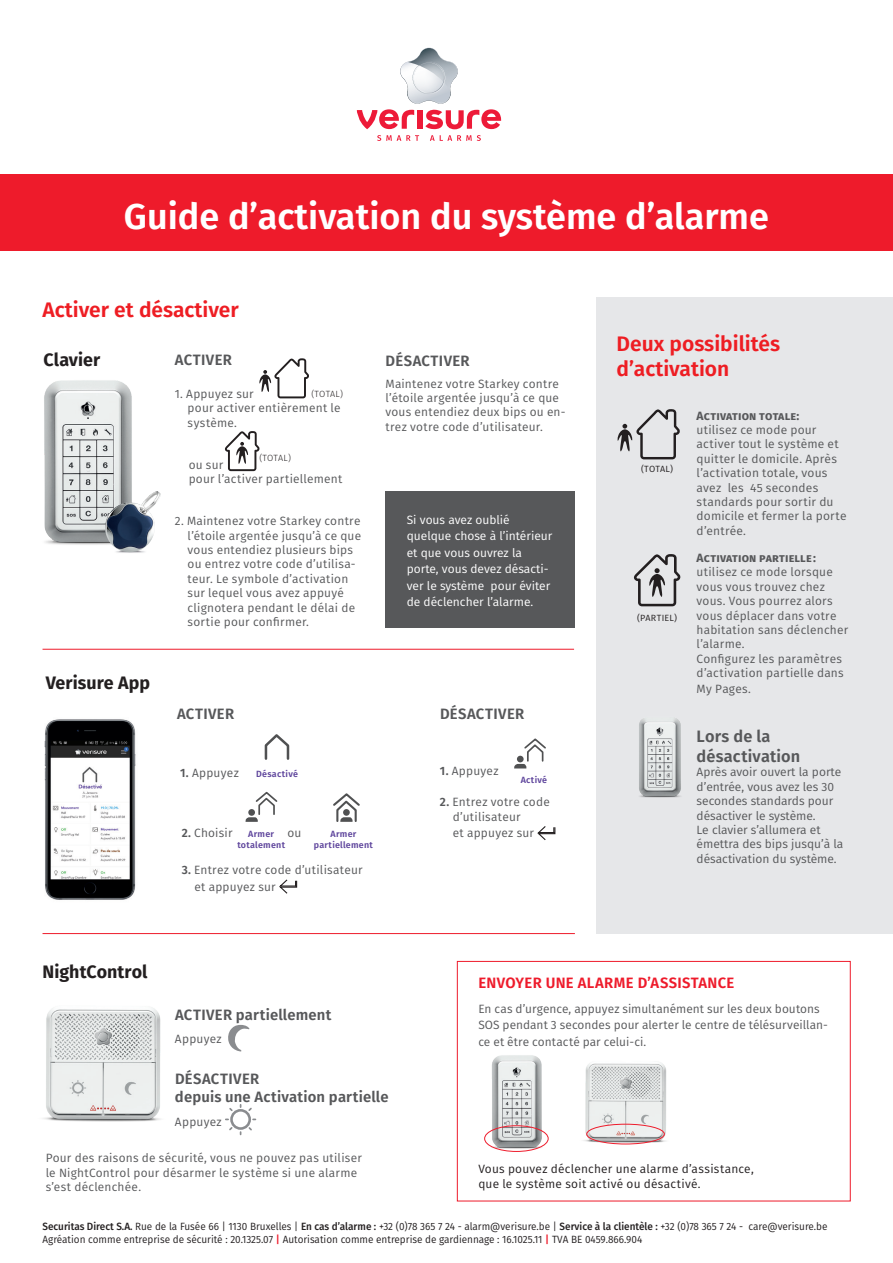
<style>
.page{position:relative;width:893px;height:1263px;background:#fff}
.page>*{position:absolute;margin:0;border:0;box-sizing:border-box;transform-origin:0 0}
.t1{font:600 36px "Fira Sans";color:#fff}
.t2{font:600 21px "Fira Sans";color:#ee1d23}
.t3{font:700 18px "Fira Sans";letter-spacing:.005em;color:#231f20}
.t4{font:600 16.5px/19.8px "Fira Sans";letter-spacing:.01em;color:#57585a}
.t5{font:600 15px/18px "Fira Sans";letter-spacing:.015em;color:#57585a}
.t6{font:600 15px "Fira Sans";letter-spacing:.02em;color:#ee1b2b}
.t7{font:12px/14.4px "Fira Sans";letter-spacing:.015em;color:#57585a}
.t8{font:12px/16.5px "Fira Sans";color:#fff}
.t9{font:12px "Fira Sans";letter-spacing:.02em;color:#231f20}
.t10{font:10.5px "Fira Sans";color:#231f20;scale:.95 1}
.t11{font:600 9px/10.8px "Fira Sans";letter-spacing:.03em;color:#60479d;text-align:center}
.t12{font:9px "Fira Sans";letter-spacing:.025em;color:#231f20}
.t13{font:300 9px "Fira Sans";letter-spacing:.025em;color:#231f20}
.s1{font-weight:600}
.s2{font-weight:700}
.s3{font-weight:500}
.s4{font-weight:500;color:#ee1b2b}
</style>
<div class="page">
<div style="left:0;top:174px;width:893px;height:77px;background:#ee1b2b"></div>
<svg style="left:357px;top:47px;width:144px;height:82px"></svg>
<svg style="left:377px;top:135px;width:42px;height:6px"></svg>
<svg style="left:430px;top:135px;width:51px;height:6px"></svg>
<div style="left:596px;top:298px;width:297px;height:636px;background:#e6e7e9"></div>
<img style="left:44px;top:380px;width:88px;height:165px">
<img style="left:105px;top:491px;width:56px;height:62px">
<svg style="left:537px;top:826px;width:19px;height:14px"></svg>
<svg style="left:279px;top:879px;width:19px;height:15px"></svg>
<svg style="left:259px;top:358px;width:50px;height:40px"></svg>
<svg style="left:225px;top:431px;width:34px;height:40px"></svg>
<svg style="left:264px;top:734px;width:26px;height:26px"></svg>
<svg style="left:246px;top:791px;width:32px;height:31px"></svg>
<div style="left:248px;top:809px;width:7px;height:7px;background:#505152;border-radius:50%"></div>
<svg style="left:333px;top:793px;width:27px;height:29px"></svg>
<div style="left:343px;top:809px;width:7px;height:7px;background:#505152;border-radius:50%"></div>
<svg style="left:514px;top:738px;width:32px;height:30px"></svg>
<div style="left:517px;top:756px;width:7px;height:6px;background:#505152;border-radius:50%"></div>
<img style="left:44px;top:719px;width:92px;height:181px">
<div style="left:385px;top:491px;width:190px;height:137px;background:#57585a"></div>
<svg style="left:617px;top:409px;width:63px;height:50px"></svg>
<svg style="left:634px;top:554px;width:46px;height:52px"></svg>
<img style="left:639px;top:718px;width:42px;height:80px">
<img style="left:484px;top:1055px;width:63px;height:97px">
<img style="left:43px;top:1007px;width:118px;height:115px">
<img style="left:583px;top:1062px;width:84px;height:83px">
<div style="left:484px;top:1125px;width:65px;height:27px;border:1px solid #ee1b2b;border-radius:50%"></div>
<div style="left:586px;top:1124px;width:79px;height:20px;border:1px solid #ee1b2b;border-radius:50%"></div>
<svg style="left:225px;top:1104px;width:30px;height:32px"></svg>
<svg style="left:228px;top:1025px;width:22px;height:26px"></svg>
<div style="left:457px;top:961px;width:393px;height:240px;border:1px solid #ee1b2b"></div>
<hr style="left:43px;top:649px;width:531px;height:1px;background:#ee1b2b">
<hr style="left:43px;top:933px;width:532px;height:1px;background:#ee1b2b">
<p class="t1" style="left:124px;top:187px;width:647px">Guide d’activation du système d’alarme</p>
<p class="t2" style="left:43px;top:293px;width:198px">Activer et désactiver</p>
<p class="t3" style="left:44px;top:344px;width:58px">Clavier</p>
<p class="t5" style="left:175px;top:350px;width:59px">ACTIVER</p>
<p class="t5" style="left:386px;top:351px;width:86px">DÉSACTIVER</p>
<p class="t7" style="left:188px;top:386px;width:154px;text-indent:-13px">1. Appuyez sur<br>pour activer entièrement le système.</p>
<p class="t7" style="left:189px;top:457px;width:155px">ou sur<br>pour l’activer partiellement</p>
<p class="t7" style="left:188px;top:513px;width:175px;text-indent:-13px">2. Maintenez votre Starkey contre l’étoile argentée jusqu’à ce que vous entendiez plusieurs bips ou entrez votre code d’utilisa&shy;teur. Le symbole d’activation sur lequel vous avez appuyé clignotera pendant le délai de sortie pour confirmer.</p>
<p class="t7" style="left:385px;top:376px;width:182px">Maintenez votre Starkey contre l’étoile argentée jusqu’à ce que vous entendiez deux bips ou en&shy;trez votre code d’utilisateur.</p>
<p class="t13" style="left:311px;top:388px;width:33px">(TOTAL)</p>
<p class="t13" style="left:259px;top:451px;width:33px">(TOTAL)</p>
<p class="t8" style="left:407px;top:511px;width:147px">Si vous avez oublié quelque chose à l’intérieur et que vous ouvrez la porte, vous devez désacti&shy;ver le système pour éviter de déclencher l’alarme.</p>
<p class="t3" style="left:46px;top:668px;width:106px">Verisure App</p>
<p class="t5" style="left:177px;top:703px;width:59px">ACTIVER</p>
<p class="t5" style="left:440px;top:703px;width:86px">DÉSACTIVER</p>
<p class="t7" style="left:180px;top:765px;width:60px"><span class="s1">1.</span> Appuyez</p>
<p class="t7" style="left:440px;top:764px;width:60px"><span class="s1">1.</span> Appuyez</p>
<p class="t11" style="left:256px;top:768px;width:43px">Désactivé</p>
<p class="t11" style="left:521px;top:774px;width:28px">Activé</p>
<p class="t7" style="left:182px;top:825px;width:52px"><span class="s1">2.</span> Choisir</p>
<p class="t7" style="left:287px;top:825px;width:16px">ou</p>
<p class="t11" style="left:237px;top:828px;width:49px">Armer totalement</p>
<p class="t11" style="left:314px;top:828px;width:61px">Armer partiellement</p>
<p class="t7" style="left:194px;top:861px;width:170px;line-height:16.6px;text-indent:-13px"><span class="s1">3.</span> Entrez votre code d’utilisateur et appuyez sur</p>
<p class="t7" style="left:453px;top:794px;width:99px;text-indent:-13px"><span class="s1">2.</span> Entrez votre code d’utilisateur</p>
<p class="t7" style="left:453px;top:825px;width:83px">et appuyez sur</p>
<p class="t2" style="left:617px;top:326px;width:165px">Deux possibilités</p>
<p class="t2" style="left:617px;top:351px;width:114px">d’activation</p>
<p class="t7" style="left:697px;top:408px;width:151px"><span class="s2">Activation totale:<br></span>utilisez ce mode pour activer tout le système et quitter le domicile. Après l’activation totale, vous avez les 45 secondes standards pour sortir du domicile et fermer la porte d’entrée.</p>
<p class="t7" style="left:697px;top:550px;width:153px"><span class="s2">Activation partielle : </span>utilisez ce mode lorsque vous vous trouvez chez vous. Vous pourrez alors vous déplacer dans votre habitation sans déclencher l’alarme.<br>Configurez les paramètres d’activation partielle dans</p>
<p class="t7" style="left:697px;top:682px;width:56px">My Pages.</p>
<p class="t4" style="left:697px;top:726px;width:105px">Lors de la désactivation</p>
<p class="t7" style="left:697px;top:765px;width:148px">Après avoir ouvert la porte d’entrée, vous avez les 30 secondes standards pour désactiver le système.<br>Le clavier s’allumera et émettra des bips jusqu’à la désactivation du système.</p>
<p class="t12" style="left:641px;top:462px;width:34px">(TOTAL)</p>
<p class="t12" style="left:637px;top:611px;width:41px">(PARTIEL)</p>
<p class="t3" style="left:43px;top:956px;width:107px">NightControl</p>
<p class="t5" style="left:175px;top:1005px;width:158px">ACTIVER partiellement</p>
<p class="t7" style="left:175px;top:1032px;width:48px">Appuyez</p>
<p class="t5" style="left:175px;top:1069px;width:215px">DÉSACTIVER<br>depuis une Activation partielle</p>
<p class="t6" style="left:478px;top:970px;width:257px">ENVOYER UNE ALARME D’ASSISTANCE</p>
<p class="t7" style="left:478px;top:1000px;width:351px;line-height:16.5px">En cas d’urgence, appuyez simultanément sur les deux boutons<br>SOS pendant 3 secondes pour alerter le centre de télésurveillan&shy;ce et être contacté par celui-ci.</p>
<p class="t7" style="left:175px;top:1114px;width:48px">Appuyez</p>
<p class="t7" style="left:46px;top:1150px;width:318px">Pour des raisons de sécurité, vous ne pouvez pas utiliser le NightControl pour désarmer le système si une alarme s’est déclenchée.</p>
<p class="t10" style="left:43px;top:1219px;width:828px"><span class="s3">Securitas Direct S.A.</span> Rue de la Fusée 66 | 1130 Bruxelles | <span class="s3">En cas d’alarme :</span> +32 (0)78 365 7 24 - alarm@verisure.be | <span class="s3">Service à la clientèle :</span> +32 (0)78 365 7 24 - care@verisure.be</p>
<p class="t10" style="left:43px;top:1231px;width:633px">Agréation comme entreprise de sécurité : 20.1325.07 <span class="s4">|</span> Autorisation comme entreprise de gardiennage : 16.1025.11 <span class="s4">|</span> TVA BE 0459.866.904</p>
<p class="t9" style="left:478px;top:1160px;width:277px">Vous pouvez déclencher une alarme d’assistance,</p>
<p class="t9" style="left:478px;top:1175px;width:224px">que le système soit activé ou désactivé.</p>
</div>
